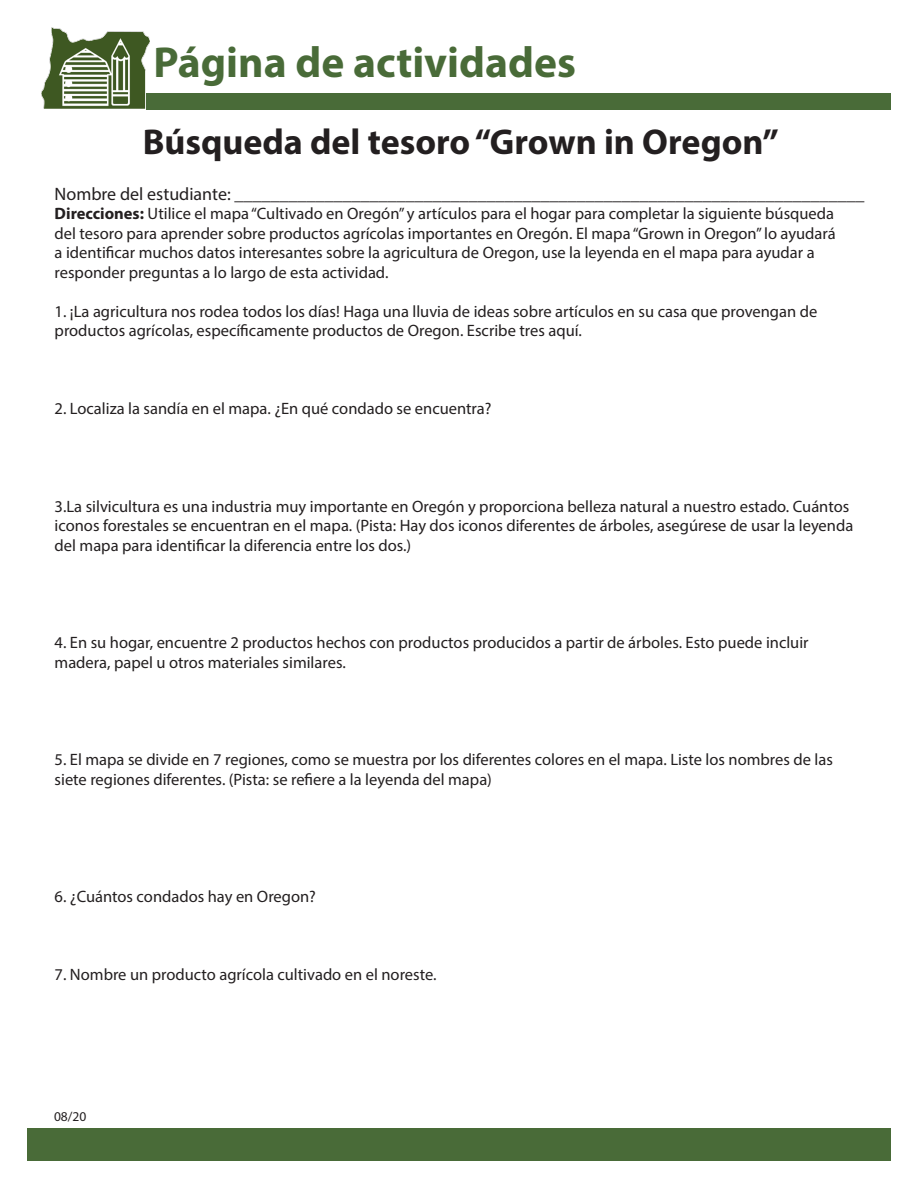
<style>
.page{position:relative;width:918px;height:1188px;background:#fff}
.page>*{position:absolute;margin:0;border:0;box-sizing:border-box;transform-origin:0 0}
.t1{font:700 43.5px "Myriad Pro";color:#496b38}
.t2{font:700 36px "Myriad Pro";color:#231f20}
.t3{font:18px "Myriad Pro";color:#231f20}
.t4{font:16.5px/19.5px "Myriad Pro";color:#231f20}
.t5{font:13.5px "Myriad Pro";color:#231f20}
.s1{font-weight:700}
</style>
<div class="page">
<div style="left:27px;top:1129px;width:864px;height:32px;background:#496b38"></div>
<div style="left:147px;top:94px;width:744px;height:16px;background:#496b38"></div>
<img style="left:41px;top:27px;width:109px;height:82px">
<p class="t1" style="left:153px;top:34px;width:424px">Página de actividades</p>
<p class="t2" style="left:143px;top:118px;width:638px">Búsqueda del tesoro “Grown in Oregon”</p>
<p class="t3" style="left:55px;top:183px;width:811px">Nombre del estudiante: ______________________________________________________________________</p>
<p class="t4" style="left:55px;top:204px;width:783px"><span class="s1">Direcciones:</span> Utilice el mapa “Cultivado en Oregón” y artículos para el hogar para completar la siguiente búsqueda del tesoro para aprender sobre productos agrícolas importantes en Oregón. El mapa “Grown in Oregon” lo ayudará a identificar muchos datos interesantes sobre la agricultura de Oregon, use la leyenda en el mapa para ayudar a responder preguntas a lo largo de esta actividad.</p>
<p class="t4" style="left:55px;top:301px;width:764px">1. ¡La agricultura nos rodea todos los días! Haga una lluvia de ideas sobre artículos en su casa que provengan de productos agrícolas, específicamente productos de Oregon. Escribe tres aquí.</p>
<p class="t4" style="left:55px;top:399px;width:438px">2. Localiza la sandía en el mapa. ¿En qué condado se encuentra?</p>
<p class="t4" style="left:55px;top:496px;width:800px">3.La silvicultura es una industria muy importante en Oregón y proporciona belleza natural a nuestro estado. Cuántos iconos forestales se encuentran en el mapa. (Pista: Hay dos iconos diferentes de árboles, asegúrese de usar la leyenda del mapa para identificar la diferencia entre los dos.)</p>
<p class="t4" style="left:55px;top:633px;width:756px">4. En su hogar, encuentre 2 productos hechos con productos producidos a partir de árboles. Esto puede incluir madera, papel u otros materiales similares.</p>
<p class="t4" style="left:55px;top:750px;width:780px">5. El mapa se divide en 7 regiones, como se muestra por los diferentes colores en el mapa. Liste los nombres de las siete regiones diferentes. (Pista: se refiere a la leyenda del mapa)</p>
<p class="t4" style="left:55px;top:886px;width:263px">6. ¿Cuántos condados hay en Oregon?</p>
<p class="t4" style="left:55px;top:964px;width:383px">7. Nombre un producto agrícola cultivado en el noreste.</p>
<p class="t5" style="left:54px;top:1108px;width:34px">08/20</p>
</div>
